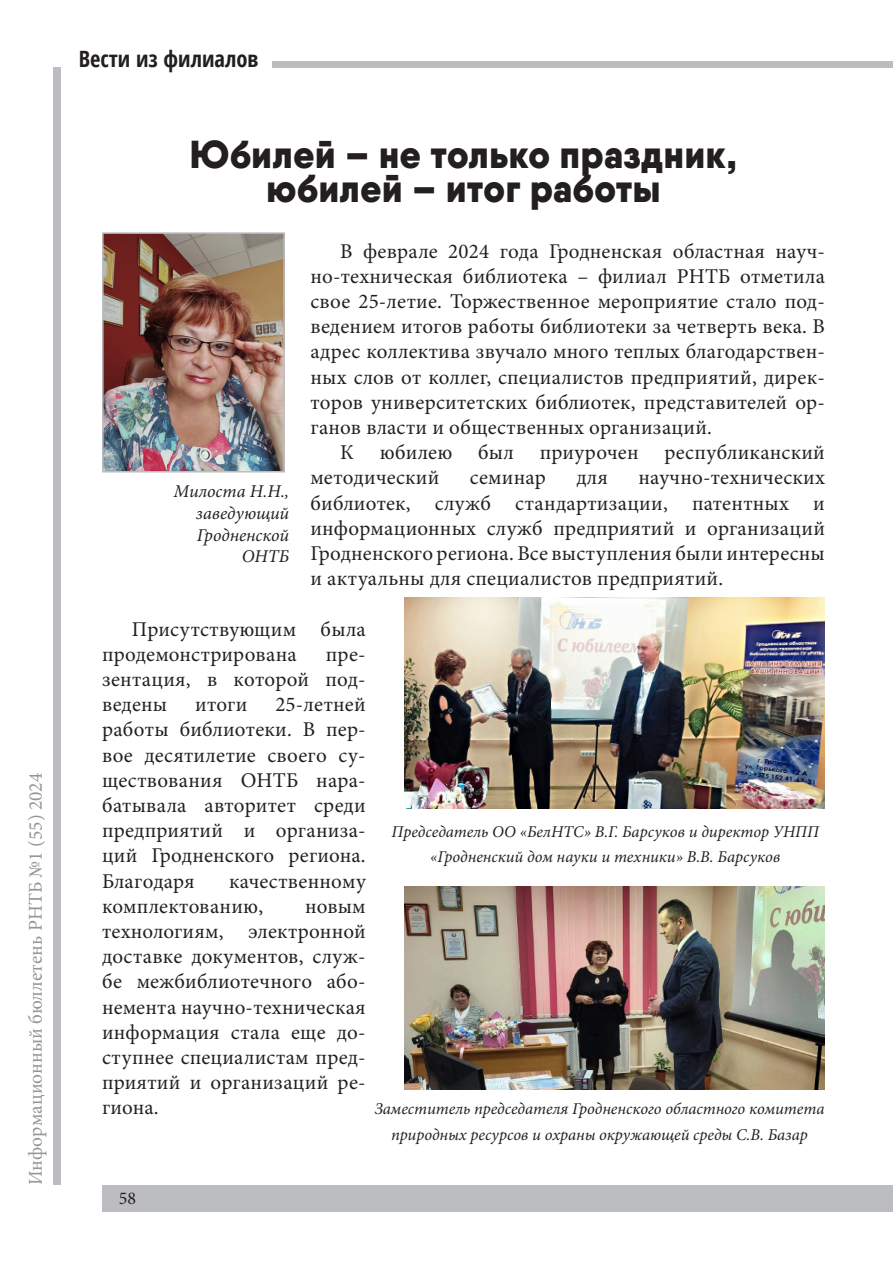
<style>
.page{position:relative;width:893px;height:1263px;background:#fff}
.page>*{position:absolute;margin:0;border:0;box-sizing:border-box;transform-origin:0 0}
.t1{font:900 39px "Qanelas";letter-spacing:.02em;color:#231f20;scale:.95 1}
.t2{font:700 condensed 22.5px "Open Sans";color:#231f20}
.Paragraph_Style_1{font:21px/25.2px "Minion Pro";letter-spacing:.01em;color:#231f20;text-align:justify}
.t3{font:19.5px "Minion Pro";color:#939598}
.t4{font:italic 18px/21.6px "Minion Pro";color:#231f20;text-align:justify}
.t5{font:18px "Minion Pro";color:#231f20}
.Paragraph_Style_1-2{font:italic 16.5px/25.2px "Minion Pro";color:#231f20;text-align:center}
</style>
<div class="page">
<div style="left:102px;top:1185px;width:791px;height:26px;background:#bcbdc0"></div>
<div style="left:272px;top:61px;width:621px;height:7px;background:#bcbdc0"></div>
<div style="left:54px;top:68px;width:7px;height:1117px;background:#bcbdc0"></div>
<img style="left:105px;top:235px;width:177px;height:234px">
<div style="left:102px;top:232px;width:183px;height:240px;border:2px solid #bcbdc0"></div>
<img style="left:405px;top:598px;width:420px;height:210px">
<img style="left:405px;top:887px;width:420px;height:202px">
<p class="t3" style="left:23px;top:1185px;width:414px;rotate:-90deg">Информационный бюллетень РНТБ №1 (55) 2024</p>
<p class="t2" style="left:79px;top:46px;width:181px">Вести из филиалов</p>
<p class="t1" style="left:190px;top:129px;width:578px">Юбилей – не только праздник,</p>
<p class="t1" style="left:267px;top:163px;width:416px">юбилей – итог работы</p>
<p class="Paragraph_Style_1" style="left:310px;top:238px;width:516px;text-indent:30px">В феврале 2024 года Гродненская областная науч&shy;но-техническая библиотека – филиал РНТБ отметила свое 25-летие. Торжественное мероприятие стало под&shy;ведением итогов работы библиотеки за четверть века. В адрес коллектива звучало много теплых благодарствен&shy;ных слов от коллег, специалистов предприятий, дирек&shy;торов университетских библиотек, представителей ор&shy;ганов власти и общественных организаций.</p>
<p class="Paragraph_Style_1" style="left:310px;top:440px;width:516px;text-indent:30px">К юбилею был приурочен республиканский методический</p>
<p class="Paragraph_Style_1" style="left:470px;top:465px;width:77px">семинар</p>
<p class="Paragraph_Style_1" style="left:576px;top:465px;width:33px">для</p>
<p class="Paragraph_Style_1" style="left:310px;top:465px;width:516px;text-indent:328px">научно-технических библиотек, служб стандартизации, патентных и информационных служб предприятий и организаций Гродненского региона. Все выступления были интересны и актуальны для специалистов предприятий.</p>
<p class="t4" style="left:196px;top:481px;width:94px;text-indent:-23px">Милоста Н.Н., заведующий Гродненской</p>
<p class="t4" style="left:242px;top:546px;width:49px">ОНТБ</p>
<p class="Paragraph_Style_1" style="left:102px;top:616px;width:265px;text-indent:30px">Присутствующим была продемонстрирована</p>
<p class="Paragraph_Style_1" style="left:102px;top:641px;width:265px;text-indent:224px">пре&shy;зентация, в которой под&shy;ведены</p>
<p class="Paragraph_Style_1" style="left:102px;top:692px;width:265px;text-indent:173px">25-летней работы библиотеки. В пер&shy;вое десятилетие своего су&shy;ществования ОНТБ нара&shy;батывала авторитет среди предприятий и организа&shy;ций Гродненского региона.<br>Благодаря</p>
<p class="Paragraph_Style_1" style="left:195px;top:692px;width:54px">итоги</p>
<p class="Paragraph_Style_1" style="left:102px;top:868px;width:265px;text-indent:127px">качественному комплектованию,</p>
<p class="Paragraph_Style_1" style="left:102px;top:893px;width:265px;text-indent:203px">новым технологиям, электронной доставке документов, служ&shy;бе межбиблиотечного або&shy;немента научно-техническая информация стала еще до&shy;ступнее специалистам пред&shy;приятий и организаций ре&shy;гиона.</p>
<p class="Paragraph_Style_1-2" style="left:392px;top:819px;width:429px">Председатель ОО «БелНТС» В.Г. Барсуков и директор УНПП</p>
<p class="Paragraph_Style_1-2" style="left:430px;top:844px;width:352px">«Гродненский дом науки и техники» В.В. Барсуков</p>
<p class="Paragraph_Style_1-2" style="left:375px;top:1096px;width:451px">Заместитель председателя Гродненского областного комитета природных ресурсов и охраны окружающей среды С.В. Базар</p>
<p class="t5" style="left:119px;top:1186px;width:19px">58</p>
</div>
